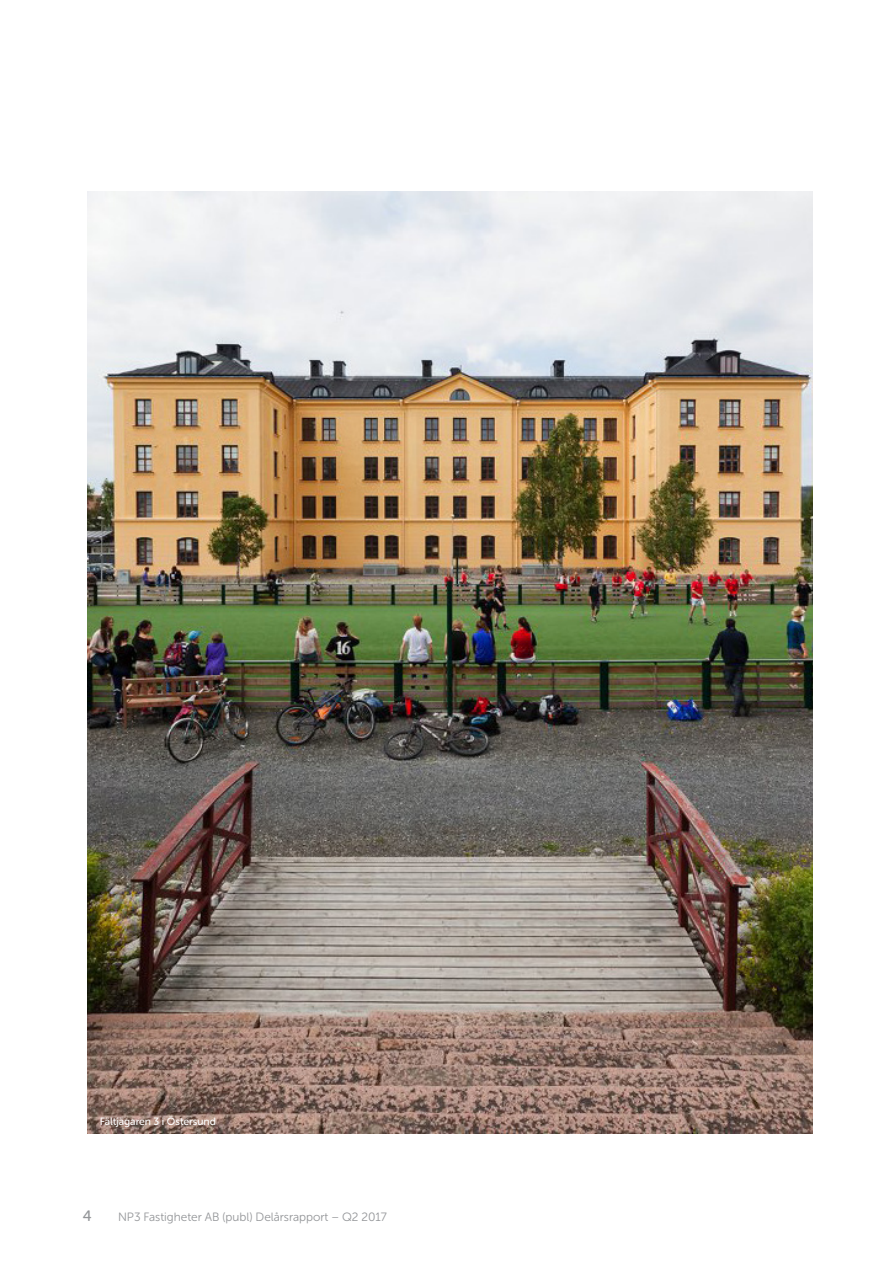
<style>
.page{position:relative;width:893px;height:1263px;background:#fff}
.page>*{position:absolute;margin:0;border:0;box-sizing:border-box;transform-origin:0 0}
.t1{font:15px "Museo Sans Rounded 500";color:#939598}
.t2{font:12px "Museo Sans Rounded 300";color:#939598}
.t3{font:10.5px "Museo Sans Rounded 500";letter-spacing:-.005em;color:#fff}
</style>
<div class="page">
<img style="left:87px;top:191px;width:725px;height:942px">
<p class="t3" style="left:100px;top:1115px;width:117px">Fältjägaren 3 i Östersund</p>
<p class="t1" style="left:83px;top:1207px;width:10px">4</p>
<p class="t2" style="left:118px;top:1210px;width:270px">NP3 Fastigheter AB (publ) Delårsrapport – Q2 2017</p>
</div>
